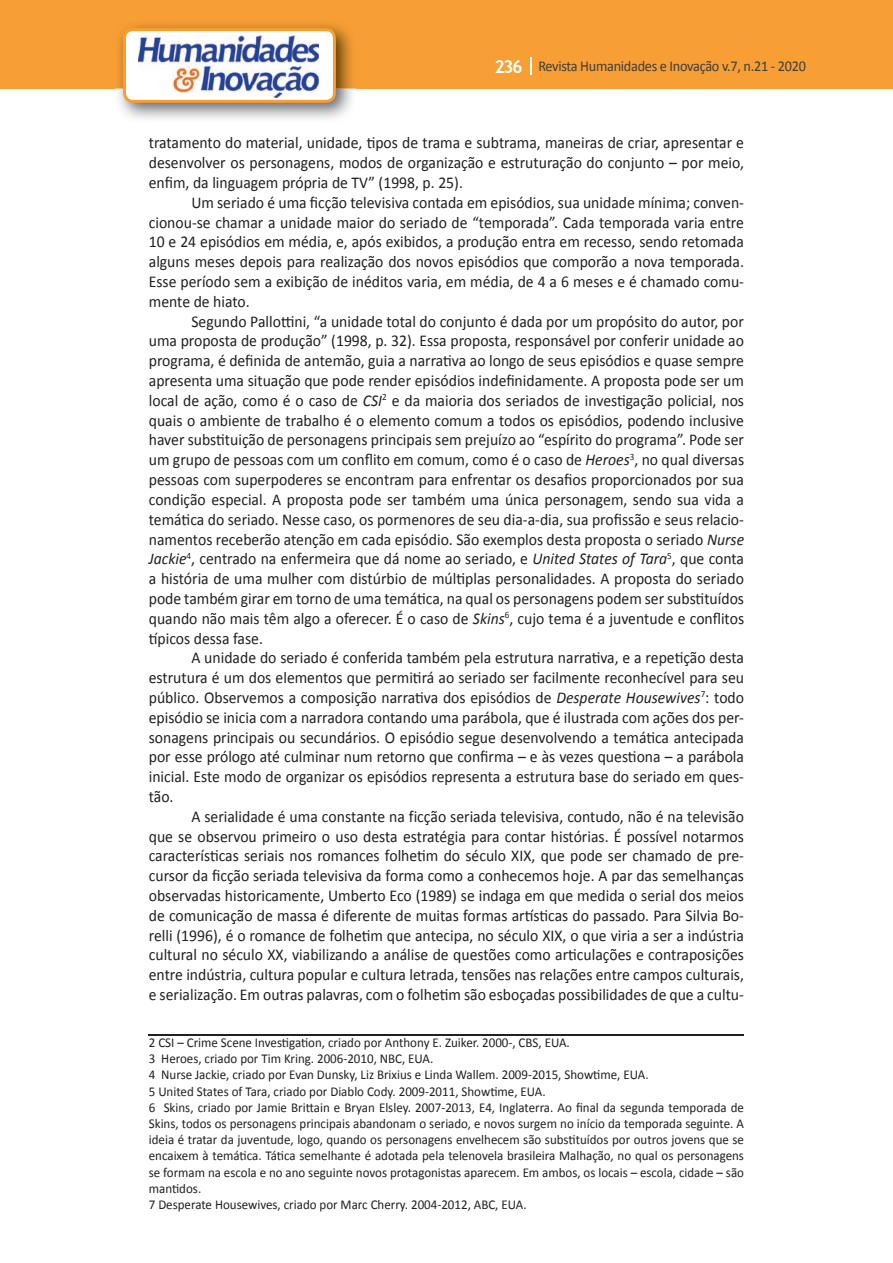
<style>
.page{position:relative;width:893px;height:1263px;background:#fff}
.page>*{position:absolute;margin:0;border:0;box-sizing:border-box;transform-origin:0 0}
.t1{font:16.5px/19.8px "Calibri";color:#231f20;text-align:justify;scale:.95 1}
.t2{font:15px "Calibri";letter-spacing:-.02em;color:#3e3e3f;scale:.95 1}
.t3{font:13.5px/16.2px "Calibri";color:#231f20;scale:.96 1}
.s1{font-family:"Trebuchet MS";font-weight:700;font-size:18px;color:#fff}
.s2{font-style:italic}
</style>
<div class="page">
<div style="left:0;top:0;width:893px;height:88px;background:#f79e34"></div>
<svg style="left:530px;top:57px;width:2px;height:18px"></svg>
<img style="left:115px;top:24px;width:241px;height:95px">
<svg style="left:123px;top:28px;width:213px;height:75px"></svg>
<hr style="left:149px;top:1034px;width:595px;height:2px;background:#231f20">
<p class="t2" style="left:495px;top:57px;width:329px"><span class="s1">236</span> Revista Humanidades e Inovação v.7, n.21 - 2020</p>
<p class="t1" style="left:149px;top:133px;width:628px">tratamento do material, unidade, tipos de trama e subtrama, maneiras de criar, apresentar e desenvolver os personagens, modos de organização e estruturação do conjunto – por meio, enfim, da linguagem própria de TV” (1998, p. 25).</p>
<p class="t1" style="left:149px;top:193px;width:628px;text-indent:43px">Um seriado é uma ficção televisiva contada em episódios, sua unidade mínima; conven&shy;cionou-se chamar a unidade maior do seriado de “temporada”. Cada temporada varia entre 10 e 24 episódios em média, e, após exibidos, a produção entra em recesso, sendo retomada alguns meses depois para realização dos novos episódios que comporão a nova temporada.<br>Esse período sem a exibição de inéditos varia, em média, de 4 a 6 meses e é chamado comu&shy;mente de hiato.</p>
<p class="t1" style="left:149px;top:311px;width:628px;text-indent:43px">Segundo Pallottini, “a unidade total do conjunto é dada por um propósito do autor, por uma proposta de produção” (1998, p. 32). Essa proposta, responsável por conferir unidade ao programa, é definida de antemão, guia a narrativa ao longo de seus episódios e quase sempre apresenta uma situação que pode render episódios indefinidamente. A proposta pode ser um local de ação, como é o caso de <span class="s2">CSI</span><sup>2</sup> e da maioria dos seriados de investigação policial, nos quais o ambiente de trabalho é o elemento comum a todos os episódios, podendo inclusive haver substituição de personagens principais sem prejuízo ao “espírito do programa”. Pode ser um grupo de pessoas com um conflito em comum, como é o caso de <span class="s2">Heroes</span><sup>3</sup>, no qual diversas pessoas com superpoderes se encontram para enfrentar os desafios proporcionados por sua condição especial. A proposta pode ser também uma única personagem, sendo sua vida a temática do seriado. Nesse caso, os pormenores de seu dia-a-dia, sua profissão e seus relacio&shy;namentos receberão atenção em cada episódio. São exemplos desta proposta o seriado <span class="s2">Nurse Jackie</span><sup>4</sup>, centrado na enfermeira que dá nome ao seriado, e <span class="s2">United States of Tara</span><sup>5</sup>, que conta a história de uma mulher com distúrbio de múltiplas personalidades. A proposta do seriado pode também girar em torno de uma temática, na qual os personagens podem ser substituídos quando não mais têm algo a oferecer. É o caso de <span class="s2">Skins</span><sup>6</sup>, cujo tema é a juventude e conflitos típicos dessa fase.</p>
<p class="t1" style="left:149px;top:648px;width:628px;text-indent:43px">A unidade do seriado é conferida também pela estrutura narrativa, e a repetição desta estrutura é um dos elementos que permitirá ao seriado ser facilmente reconhecível para seu público. Observemos a composição narrativa dos episódios de <span class="s2">Desperate Housewives</span><sup>7</sup>: todo episódio se inicia com a narradora contando uma parábola, que é ilustrada com ações dos per&shy;sonagens principais ou secundários. O episódio segue desenvolvendo a temática antecipada por esse prólogo até culminar num retorno que confirma – e às vezes questiona – a parábola inicial. Este modo de organizar os episódios representa a estrutura base do seriado em ques&shy;tão.</p>
<p class="t1" style="left:149px;top:806px;width:628px;text-indent:43px">A serialidade é uma constante na ficção seriada televisiva, contudo, não é na televisão que se observou primeiro o uso desta estratégia para contar histórias. É possível notarmos características seriais nos romances folhetim do século XIX, que pode ser chamado de pre&shy;cursor da ficção seriada televisiva da forma como a conhecemos hoje. A par das semelhanças observadas historicamente, Umberto Eco (1989) se indaga em que medida o serial dos meios de comunicação de massa é diferente de muitas formas artísticas do passado. Para Silvia Bo&shy;relli (1996), é o romance de folhetim que antecipa, no século XIX, o que viria a ser a indústria cultural no século XX, viabilizando a análise de questões como articulações e contraposições entre indústria, cultura popular e cultura letrada, tensões nas relações entre campos culturais, e serialização. Em outras palavras, com o folhetim são esboçadas possibilidades de que a cultu-</p>
<p class="t3" style="left:149px;top:1034px;width:621px">2 CSI – Crime Scene Investigation, criado por Anthony E. Zuiker. 2000-, CBS, EUA.<br>3 Heroes, criado por Tim Kring. 2006-2010, NBC, EUA.<br>4 Nurse Jackie, criado por Evan Dunsky, Liz Brixius e Linda Wallem. 2009-2015, Showtime, EUA.<br>5 United States of Tara, criado por Diablo Cody. 2009-2011, Showtime, EUA.<br>6 Skins, criado por Jamie Brittain e Bryan Elsley. 2007-2013, E4, Inglaterra. Ao final da segunda temporada de Skins, todos os personagens principais abandonam o seriado, e novos surgem no início da temporada seguinte. A ideia é tratar da juventude, logo, quando os personagens envelhecem são substituídos por outros jovens que se encaixem à temática. Tática semelhante é adotada pela telenovela brasileira Malhação, no qual os personagens se formam na escola e no ano seguinte novos protagonistas aparecem. Em ambos, os locais – escola, cidade – são mantidos.<br>7 Desperate Housewives, criado por Marc Cherry. 2004-2012, ABC, EUA.</p>
</div>
